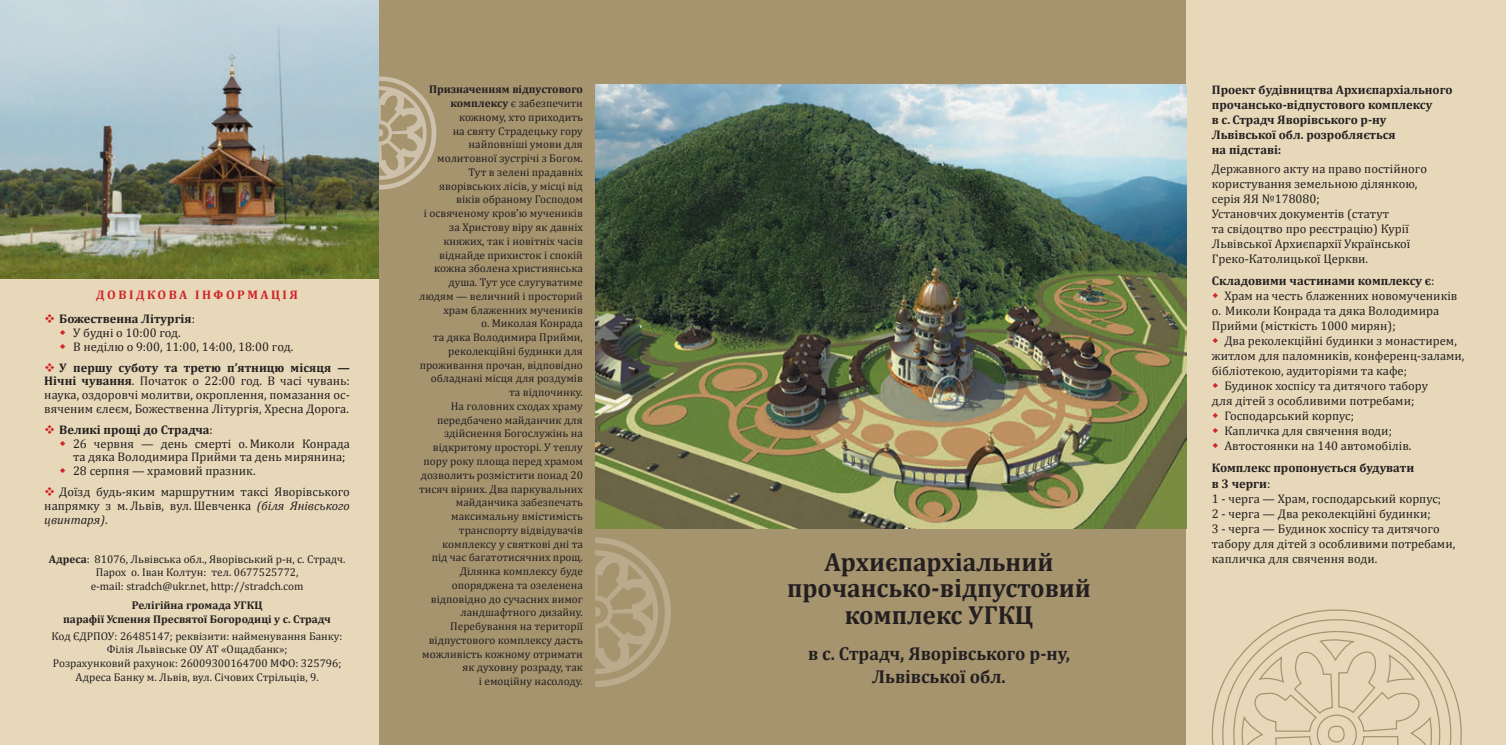
<style>
.page{position:relative;width:1506px;height:745px;background:#fff}
.page>*{position:absolute;margin:0;border:0;box-sizing:border-box;transform-origin:0 0}
.t1{font:700 26.25px/26.2px "Cambria";color:#231f20;text-align:center}
.t2{font:700 18.75px/22.5px "Cambria";color:#231f20;text-align:center}
.t3{font:12.5px/15px "Cambria";color:#231f20}
.t4{font:700 12.5px/15px "Cambria";color:#231f20}
.t5{font:700 12.5px "Cambria";letter-spacing:.2em;color:#d1232a}
.t6{font:11.25px/13.8px "Cambria";color:#231f20;text-align:center}
.t7{font:700 11.25px/13.5px "Cambria";color:#231f20;text-align:center}
.s1{color:#d1232a}
.s2{font-weight:700}
.s3{font-style:italic}
.s4{font-weight:400}
</style>
<div class="page">
<div style="left:0;top:276px;width:381px;height:468px;background:#e7d8b9"></div>
<img style="left:0;top:0;width:379px;height:278px">
<div style="left:379px;top:0;width:807px;height:744px;background:#a6946f"></div>
<div style="left:1186px;top:0;width:320px;height:744px;background:#e7d8b9"></div>
<img style="left:595px;top:84px;width:591px;height:444px">
<svg style="left:379px;top:76px;width:57px;height:113px"></svg>
<svg style="left:595px;top:537px;width:76px;height:149px"></svg>
<svg style="left:1211px;top:609px;width:251px;height:135px"></svg>
<p class="t5" style="left:96px;top:285px;width:203px">ДОВІДКОВА ІНФОРМАЦІЯ</p>
<p class="t3" style="left:73px;top:312px;width:222px;line-height:13.8px;text-indent:-29px"><span class="s1">❖</span> <span class="s2">Божественна Літургія</span>:<br>У будні о 10:00 год.<br>В неділю о 9:00, 11:00, 14:00, 18:00 год.</p>
<p class="t3" style="left:44px;top:360px;width:307px;line-height:13.8px;text-align:justify"><span class="s1">❖</span> <span class="s2">У першу суботу та третю п’ятницю місяця — Нічні чування</span>. Початок о 22:00 год. В часі чувань: наука, оздоровчі молитви, окроплення, помазання ос&shy;вяченим єлеєм, Божественна Літургія, Хресна Дорога.</p>
<p class="t3" style="left:73px;top:422px;width:278px;line-height:13.8px;text-indent:-29px"><span class="s1">❖</span> <span class="s2">Великі прощі до Страдча</span>:<br>26 червня — день смерті о. Миколи Конрада та дяка Володимира Прийми та день мирянина; 28 серпня — храмовий празник.</p>
<p class="t3" style="left:44px;top:484px;width:307px;line-height:13.8px;text-align:justify"><span class="s1">❖</span> Доїзд будь-яким маршрутним таксі Яворівського напрямку з м. Львів, вул. Шевченка <span class="s3">(біля Янівського цвинтаря)</span>.</p>
<p class="t6" style="left:49px;top:551px;width:298px"><span class="s2">Адреса</span>: 81076, Львівська обл., Яворівський р-н, с. Страдч.<br>Парох о. Іван Колтун: тел. 0677525772,<br>e-mail: stradch@ukr.net, http://stradch.com</p>
<p class="t7" style="left:63px;top:598px;width:269px">Релігійна громада УГКЦ<br>парафії Успення Пресвятої Богородиці у с. Страдч</p>
<p class="t6" style="left:52px;top:629px;width:292px">Код ЄДРПОУ: 26485147; реквізити: найменування Банку:<br>Філія Львівське ОУ АТ «Ощадбанк»;<br>Розрахунковий рахунок: 26009300164700 МФО: 325796; Адреса Банку м. Львів, вул. Січових Стрільців, 9.</p>
<p class="t6" style="left:419px;top:82px;width:165px;text-align:right"><span class="s2">Призначенням відпустового комплексу</span> є забезпечити кожному, хто приходить<br>на святу Страдецьку гору найповніші умови для молитовної зустрічі з Богом.<br>Тут в зелені прадавніх яворівських лісів, у місці від віків обраному Господом<br>і освяченому кров’ю мучеників за Христову віру як давніх княжих, так і новітніх часів віднайде прихисток і спокій кожна зболена християнська душа. Тут усе слугуватиме людям — величний і просторий храм блаженних мучеників<br>о. Миколая Конрада<br>та дяка Володимира Прийми, реколекційні будинки для проживання прочан, відповідно обладнані місця для роздумів та відпочинку.<br>На головних сходах храму передбачено майданчик для здійснення Богослужінь на відкритому просторі. У теплу пору року площа перед храмом дозволить розмістити понад 20 тисяч вірних. Два паркувальних майданчика забезпечать максимальну вмістимість транспорту відвідувачів комплексу у святкові дні та<br>під час багатотисячних прощ.<br>Ділянка комплексу буде опоряджена та озеленена відповідно до сучасних вимог ландшафтного дизайну.<br>Перебування на території відпустового комплексу дасть можливість кожному отримати як духовну розраду, так<br>і емоційну насолоду.</p>
<h1 class="t1" style="left:787px;top:547px;width:305px">Архиєпархіальний прочансько-відпустовий комплекс УГКЦ</h1>
<h2 class="t2" style="left:808px;top:641px;width:263px">в с. Страдч, Яворівського р-ну,<br>Львівської обл.</h2>
<p class="t4" style="left:1212px;top:82px;width:242px">Проект будівництва Архиєпархіального прочансько-відпустового комплексу<br>в с. Страдч Яворівського р-ну<br>Львівської обл. розробляється<br>на підставі:</p>
<p class="t3" style="left:1212px;top:161px;width:217px">Державного акту на право постійного користування земельною ділянкою, серія ЯЯ №178080;<br>Установчих документів (статут<br>та свідоцтво про реєстрацію) Курії<br>Львівської Архиєпархії Української<br>Греко-Католицької Церкви.</p>
<p class="t4" style="left:1212px;top:273px;width:224px">Складовими частинами комплексу є<span class="s4">:</span></p>
<p class="t3" style="left:1224px;top:288px;width:235px">Храм на честь блаженних новомучеників</p>
<p class="t3" style="left:1212px;top:303px;width:229px">о. Миколи Конрада та дяка Володимира</p>
<p class="t3" style="left:1212px;top:318px;width:185px">Прийми (місткість 1000 мирян);</p>
<p class="t3" style="left:1224px;top:333px;width:234px">Два реколекційні будинки з монастирем,</p>
<p class="t3" style="left:1212px;top:348px;width:254px">житлом для паломників, конференц-залами,</p>
<p class="t3" style="left:1212px;top:363px;width:197px">бібліотекою, аудиторіями та кафе;</p>
<p class="t3" style="left:1224px;top:378px;width:205px">Будинок хоспісу та дитячого табору</p>
<p class="t3" style="left:1212px;top:393px;width:204px">для дітей з особливими потребами;</p>
<p class="t3" style="left:1224px;top:408px;width:131px">Господарський корпус;</p>
<p class="t3" style="left:1224px;top:423px;width:169px">Капличка для свячення води;</p>
<p class="t3" style="left:1224px;top:438px;width:189px">Автостоянки на 140 автомобілів.</p>
<p class="t3" style="left:1212px;top:460px;width:245px"><span class="s2">Комплекс пропонується будувати<br>в 3 черги</span>:<br>1 - черга — Храм, господарський корпус;<br>2 - черга — Два реколекційні будинки;<br>3 - черга — Будинок хоспісу та дитячого табору для дітей з особливими потребами, капличка для свячення води.</p>
</div>
